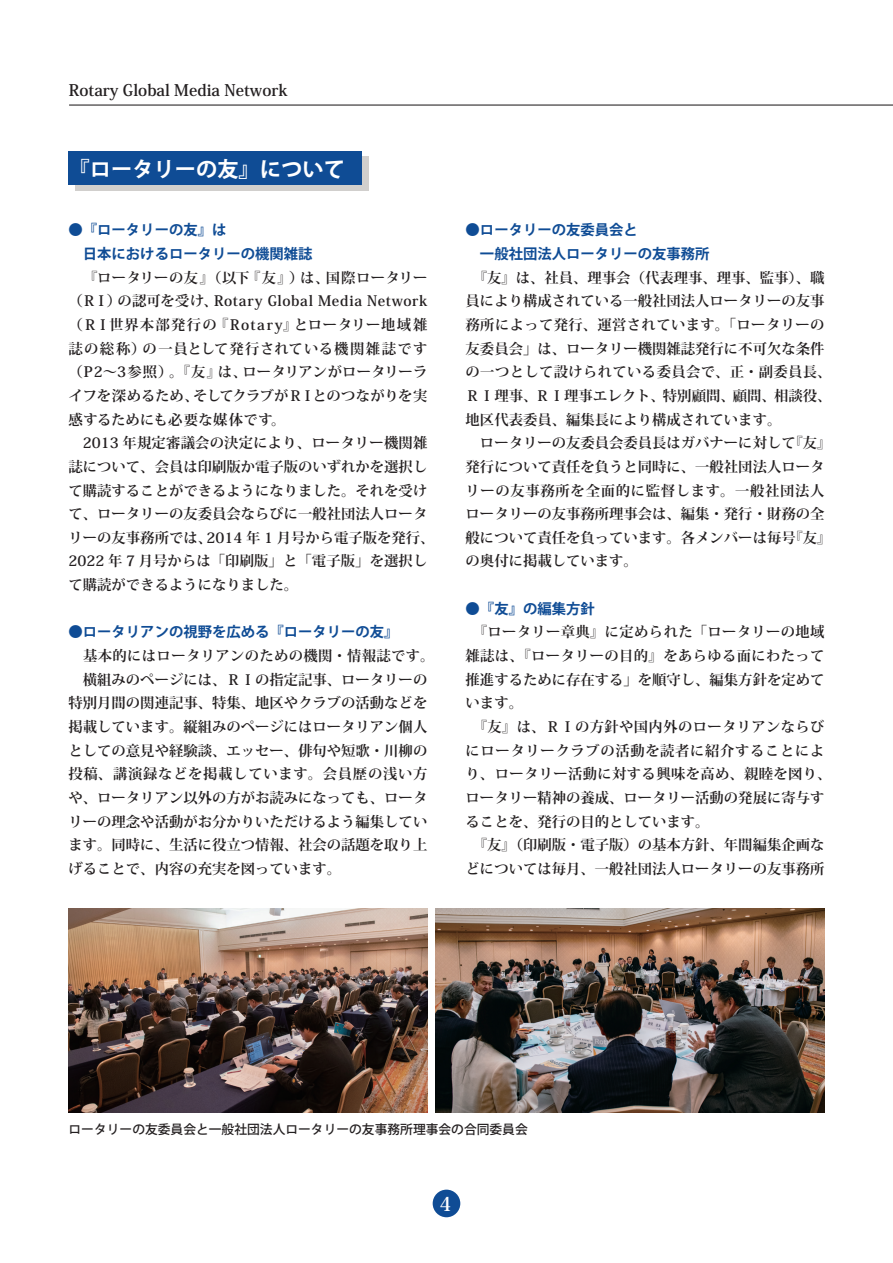
<style>
.page{position:relative;width:893px;height:1263px;background:#fff}
.page>*{position:absolute;margin:0;border:0;box-sizing:border-box;transform-origin:0 0}
.t1{font:700 21.3px "Koz Go Pro";color:#fff}
.t2{font:700 19.2px "Koz Min Pro";color:#fff}
.t3{font:700 15.9px "Koz Min Pro";color:#231f20}
.t4{font:700 14.4px/23.7px "Koz Min Pro";color:#231f20}
.t5{font:700 14.4px/23.7px "Koz Min Pro";letter-spacing:.025em;color:#231f20}
.t6{font:700 14.4px/23.7px "Koz Go Pro";color:#0f4c95}
.t7{font:500 12.75px "Koz Go Pro";color:#231f20}
</style>
<div class="page">
<div style="left:433px;top:1189px;width:27px;height:28px;background:#0f4c95;border-radius:50%"></div>
<hr style="left:69px;top:105px;width:824px;height:1px;background:#231f20">
<div style="left:75px;top:156px;width:294px;height:34px;background:#d1cfcd"></div>
<div style="left:68px;top:152px;width:293px;height:33px;background:#0f4c95"></div>
<img style="left:69px;top:909px;width:358px;height:204px">
<img style="left:436px;top:909px;width:388px;height:203px">
<p class="t3" style="left:69px;top:79px;width:220px">Rotary Global Media Network</p>
<h1 class="t1" style="left:69px;top:155px;width:278px">『ロータリーの友』について</h1>
<p class="t6" style="left:69px;top:219px;width:245px">●『ロータリーの友』は<br>　日本におけるロータリーの機関雑誌</p>
<p class="t4" style="left:69px;top:265px;width:367px;text-indent:15px">『ロータリーの友』（以下『友』）は、国際ロータリー（ＲＩ）の認可を受け、Rotary Global Media Network（ＲＩ世界本部発行の『Rotary』とロータリー地域雑誌の総称）の一員として発行されている機関雑誌です（P2～3参照）。『友』は、ロータリアンがロータリーライフを深めるため、そしてクラブがＲＩとのつながりを実感するためにも必要な媒体です。<br>　2013 年規定審議会の決定により、ロータリー機関雑誌について、会員は印刷版か電子版のいずれかを選択して購読することができるようになりました。それを受けて、ロータリーの友委員会ならびに一般社団法人ロータリーの友事務所では、2014 年 1 月号から電子版を発行、<br>2022 年 7 月号からは「印刷版」と「電子版」を選択して購読ができるようになりました。</p>
<p class="t6" style="left:69px;top:621px;width:332px">●ロータリアンの視野を広める『ロータリーの友』</p>
<p class="t4" style="left:69px;top:643px;width:368px;text-indent:15px">基本的にはロータリアンのための機関・情報誌です。　横組みのページには、ＲＩの指定記事、ロータリーの特別月間の関連記事、特集、地区やクラブの活動などを掲載しています。縦組みのページにはロータリアン個人としての意見や経験談、エッセー、俳句や短歌・川柳の投稿、講演録などを掲載しています。会員歴の浅い方や、ロータリアン以外の方がお読みになっても、ロータリーの理念や活動がお分かりいただけるよう編集しています。同時に、生活に役立つ情報、社会の話題を取り上げることで、内容の充実を図っています。</p>
<p class="t6" style="left:466px;top:219px;width:245px">●ロータリーの友委員会と<br>　一般社団法人ロータリーの友事務所</p>
<p class="t4" style="left:466px;top:265px;width:367px">　『友』は、社員、理事会（代表理事、理事、監事）、職員により構成されている一般社団法人ロータリーの友事務所によって発行、運営されています。「ロータリーの友委員会」は、ロータリー機関雑誌発行に不可欠な条件の一つとして設けられている委員会で、正・副委員長、<br>ＲＩ理事、ＲＩ理事エレクト、特別顧問、顧問、相談役、地区代表委員、編集長により構成されています。<br>　ロータリーの友委員会委員長はガバナーに対して『友』発行について責任を負うと同時に、一般社団法人ロータリーの友事務所を全面的に監督します。一般社団法人ロータリーの友事務所理事会は、編集・発行・財務の全般について責任を負っています。各メンバーは毎号『友』の奥付に掲載しています。</p>
<p class="t6" style="left:466px;top:597px;width:131px">●『友』の編集方針</p>
<p class="t5" style="left:466px;top:620px;width:367px">　『ロータリー章典』に定められた「ロータリーの地域雑誌は、『ロータリーの目的』をあらゆる面にわたって推進するために存在する」を順守し、編集方針を定めています。<br>　『友』は、ＲＩの方針や国内外のロータリアンならびにロータリークラブの活動を読者に紹介することにより、ロータリー活動に対する興味を高め、親睦を図り、ロータリー精神の養成、ロータリー活動の発展に寄与することを、発行の目的としています。<br>　『友』（印刷版・電子版）の基本方針、年間編集企画などについては毎月、一般社団法人ロータリーの友事務所</p>
<p class="t7" style="left:69px;top:1121px;width:461px">ロータリーの友委員会と一般社団法人ロータリーの友事務所理事会の合同委員会</p>
<h2 class="t2" style="left:436px;top:1190px;width:21px">４</h2>
</div>
